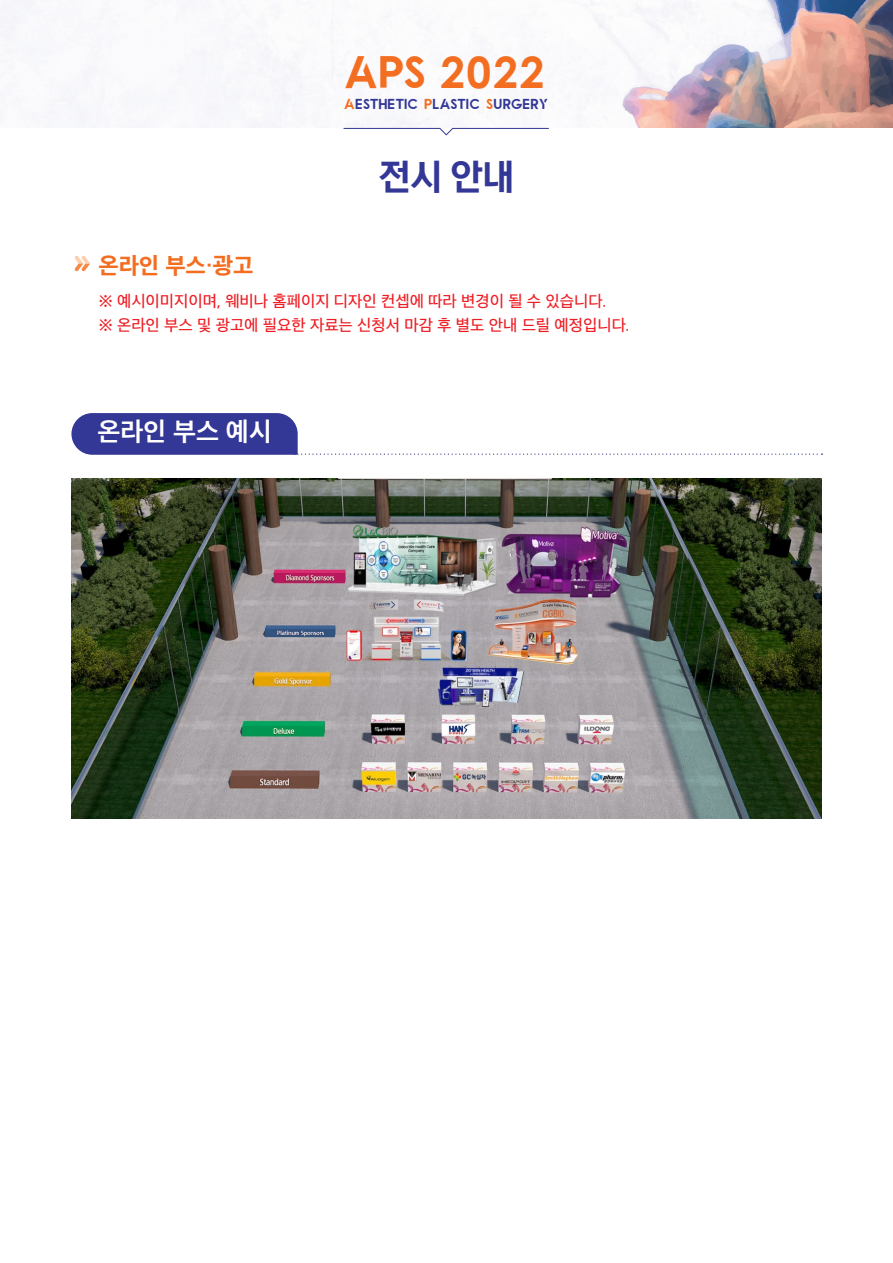
<style>
.page{position:relative;width:893px;height:1263px;background:#fff}
.page>*{position:absolute;margin:0;border:0;box-sizing:border-box;transform-origin:0 0}
.t1{font:700 45.3px "Qualy";color:#f36e21}
.t2{font:36px "NEXON Lv 2 Gothic OTF Bold";color:#333795}
.t3{font:700 26.4px "Apple SD Gothic Neo";color:#fff}
.t4{font:800 23.4px "Apple SD Gothic Neo";color:#f36e21}
.t5{font:500 16.5px "Apple SD Gothic Neo";color:#ee1d23}
.t6{font:700 14.4px "Qualy";letter-spacing:.015em;color:#333795}
.s1{color:#f36e21}
</style>
<div class="page">
<img style="left:0;top:0;width:893px;height:128px">
<svg style="left:343px;top:128px;width:206px;height:8px"></svg>
<svg style="left:74px;top:256px;width:16px;height:15px"></svg>
<img style="left:71px;top:478px;width:750px;height:341px">
<svg style="left:71px;top:413px;width:751px;height:42px"></svg>
<h1 class="t1" style="left:346px;top:46px;width:203px">APS 2022</h1>
<p class="t6" style="left:344px;top:95px;width:206px"><span class="s1">A</span>ESTHETIC <span class="s1">P</span>LASTIC <span class="s1">S</span>URGERY</p>
<p class="t2" style="left:379px;top:158px;width:136px">전시 안내</p>
<p class="t4" style="left:98px;top:253px;width:156px">온라인 부스·광고</p>
<p class="t5" style="left:98px;top:292px;width:510px">※ 예시이미지이며, 웨비나 홈페이지 디자인 컨셉에 따라 변경이 될 수 있습니다.</p>
<p class="t5" style="left:98px;top:316px;width:533px">※ 온라인 부스 및 광고에 필요한 자료는 신청서 마감 후 별도 안내 드릴 예정입니다.</p>
<p class="t3" style="left:97px;top:417px;width:176px">온라인 부스 예시</p>
</div>
